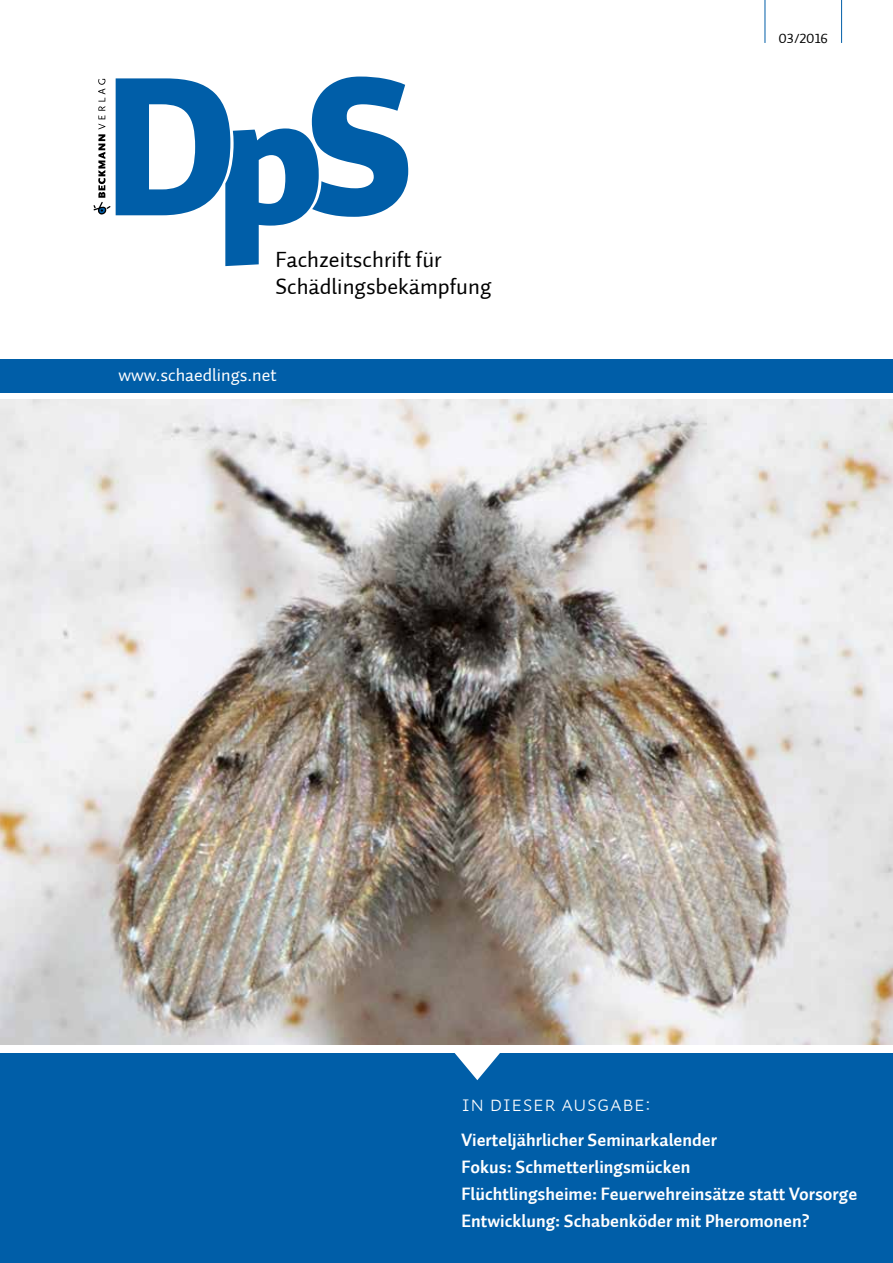
<style>
.page{position:relative;width:893px;height:1263px;background:#fff}
.page>*{position:absolute;margin:0;border:0;box-sizing:border-box;transform-origin:0 0}
.t1{font:22.5px/27px "Auto 1";color:#000}
.t2{font:22.5px "Auto 1 Light Sm Cp";color:#fff}
.t3{font:700 18px/27px "Auto 1";color:#fff}
.t4{font:18px "Auto 1";color:#fff}
.t5{font:13.5px "Auto 1 Regular LF";color:#000}
</style>
<div class="page">
<div style="left:0;top:1053px;width:893px;height:210px;background:#005ea8"></div>
<svg style="left:454px;top:1053px;width:46px;height:27px"></svg>
<hr style="left:765px;top:0;width:1px;height:43px;background:#005ea8">
<hr style="left:841px;top:0;width:1px;height:43px;background:#005ea8">
<svg style="left:93px;top:77px;width:315px;height:189px"></svg>
<div style="left:0;top:359px;width:893px;height:33px;background:#005ea8"></div>
<img style="left:0;top:400px;width:893px;height:645px">
<p class="t1" style="left:275px;top:247px;width:218px">Fachzeitschrift für<br>Schädlingsbekämpfung</p>
<p class="t4" style="left:118px;top:364px;width:160px">www.schaedlings.net</p>
<p class="t5" style="left:778px;top:30px;width:51px">03/2016</p>
<p class="t2" style="left:461px;top:1091px;width:191px">In dieser Ausgabe:</p>
<p class="t3" style="left:461px;top:1127px;width:397px">Vierteljährlicher Seminarkalender<br>Fokus: Schmetterlingsmücken<br>Flüchtlingsheime: Feuerwehreinsätze statt Vorsorge Entwicklung: Schabenköder mit Pheromonen?</p>
</div>
